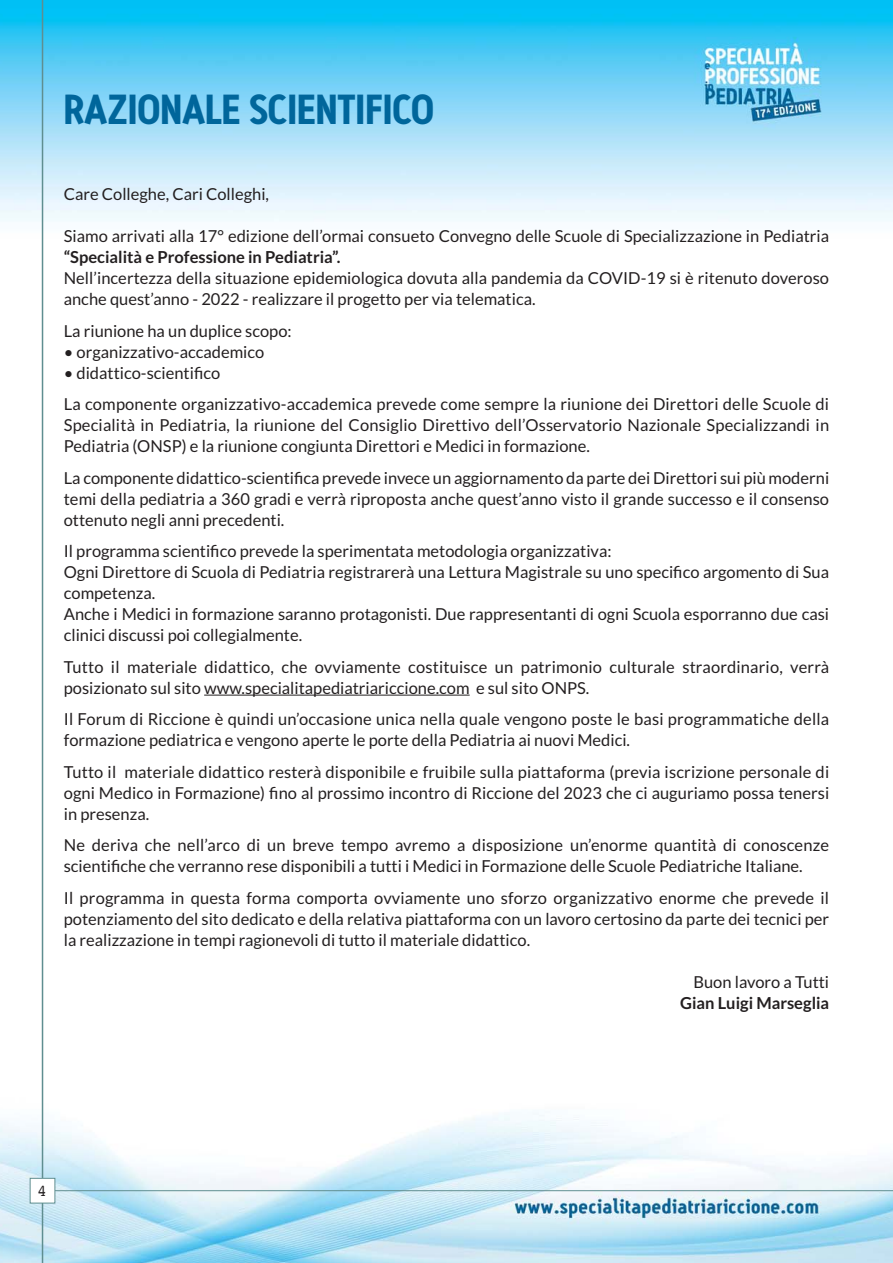
<style>
.page{position:relative;width:893px;height:1263px;background:#fff}
.page>*{position:absolute;margin:0;border:0;box-sizing:border-box;transform-origin:0 0}
.t1{font:700 40.5px "Antitled";color:#00669b}
.t2{font:16.5px/21px "Lato";color:#231f20}
.t3{font:700 16.5px "Lato";color:#231f20}
.t4{font:16.5px "Courier";color:#231f20}
</style>
<div class="page">
<img style="left:0;top:0;width:893px;height:1263px">
<hr style="left:204px;top:695px;width:266px;height:1px;background:#231f20">
<hr style="left:43px;top:1190px;width:850px;height:1px;background:#5f8e90">
<hr style="left:42px;top:0;width:1px;height:1263px;background:#5f8e90">
<div style="left:31px;top:1179px;width:24px;height:24px;background:#fff"></div>
<div style="left:30px;top:1178px;width:25px;height:25px;border:1px solid #5f8e90"></div>
<h1 class="t1" style="left:64px;top:87px;width:372px">RAZIONALE SCIENTIFICO</h1>
<p class="t2" style="left:64px;top:185px;width:207px">Care Colleghe, Cari Colleghi,</p>
<p class="t2" style="left:64px;top:227px;width:767px">Siamo arrivati alla 17° edizione dell’ormai consueto Convegno delle Scuole di Specializzazione in Pediatria</p>
<p class="t3" style="left:64px;top:251px;width:278px">“Specialità e Professione in Pediatria”.</p>
<p class="t2" style="left:64px;top:269px;width:767px">Nell’incertezza della situazione epidemiologica dovuta alla pandemia da COVID-19 si è ritenuto doveroso anche quest’anno - 2022 - realizzare il progetto per via telematica.</p>
<p class="t2" style="left:64px;top:322px;width:229px">La riunione ha un duplice scopo:</p>
<p class="t2" style="left:64px;top:343px;width:202px">• organizzativo-accademico</p>
<p class="t2" style="left:64px;top:359px;width:767px;line-height:31.5px">• didattico-scientifico<br>La componente organizzativo-accademica prevede come sempre la riunione dei Direttori delle Scuole di</p>
<p class="t2" style="left:64px;top:416px;width:767px">Specialità in Pediatria, la riunione del Consiglio Direttivo dell’Osservatorio Nazionale Specializzandi in<br>Pediatria (ONSP) e la riunione congiunta Direttori e Medici in formazione.</p>
<p class="t2" style="left:64px;top:469px;width:767px;text-align:justify">La componente didattico-scientifica prevede invece un aggiornamento da parte dei Direttori sui più moderni temi della pediatria a 360 gradi e verrà riproposta anche quest’anno visto il grande successo e il consenso ottenuto negli anni precedenti.</p>
<p class="t2" style="left:64px;top:542px;width:767px">Il programma scientifico prevede la sperimentata metodologia organizzativa:<br>Ogni Direttore di Scuola di Pediatria registrarerà una Lettura Magistrale su uno specifico argomento di Sua competenza.<br>Anche i Medici in formazione saranno protagonisti. Due rappresentanti di ogni Scuola esporranno due casi clinici discussi poi collegialmente.</p>
<p class="t2" style="left:64px;top:658px;width:767px">Tutto il materiale didattico, che ovviamente costituisce un patrimonio culturale straordinario, verrà posizionato sul sito www.specialitapediatriariccione.com e sul sito ONPS.</p>
<p class="t2" style="left:64px;top:710px;width:767px">Il Forum di Riccione è quindi un’occasione unica nella quale vengono poste le basi programmatiche della formazione pediatrica e vengono aperte le porte della Pediatria ai nuovi Medici.</p>
<p class="t2" style="left:64px;top:763px;width:767px;text-align:justify">Tutto il materiale didattico resterà disponibile e fruibile sulla piattaforma (previa iscrizione personale di ogni Medico in Formazione) fino al prossimo incontro di Riccione del 2023 che ci auguriamo possa tenersi in presenza.</p>
<p class="t2" style="left:64px;top:836px;width:767px">Ne deriva che nell’arco di un breve tempo avremo a disposizione un’enorme quantità di conoscenze scientifiche che verranno rese disponibili a tutti i Medici in Formazione delle Scuole Pediatriche Italiane.</p>
<p class="t2" style="left:64px;top:889px;width:767px;text-align:justify">Il programma in questa forma comporta ovviamente uno sforzo organizzativo enorme che prevede il potenziamento del sito dedicato e della relativa piattaforma con un lavoro certosino da parte dei tecnici per la realizzazione in tempi ragionevoli di tutto il materiale didattico.</p>
<p class="t2" style="left:693px;top:973px;width:137px">Buon lavoro a Tutti</p>
<p class="t3" style="left:680px;top:997px;width:151px">Gian Luigi Marseglia</p>
<p class="t4" style="left:37px;top:1184px;width:11px">4</p>
</div>
